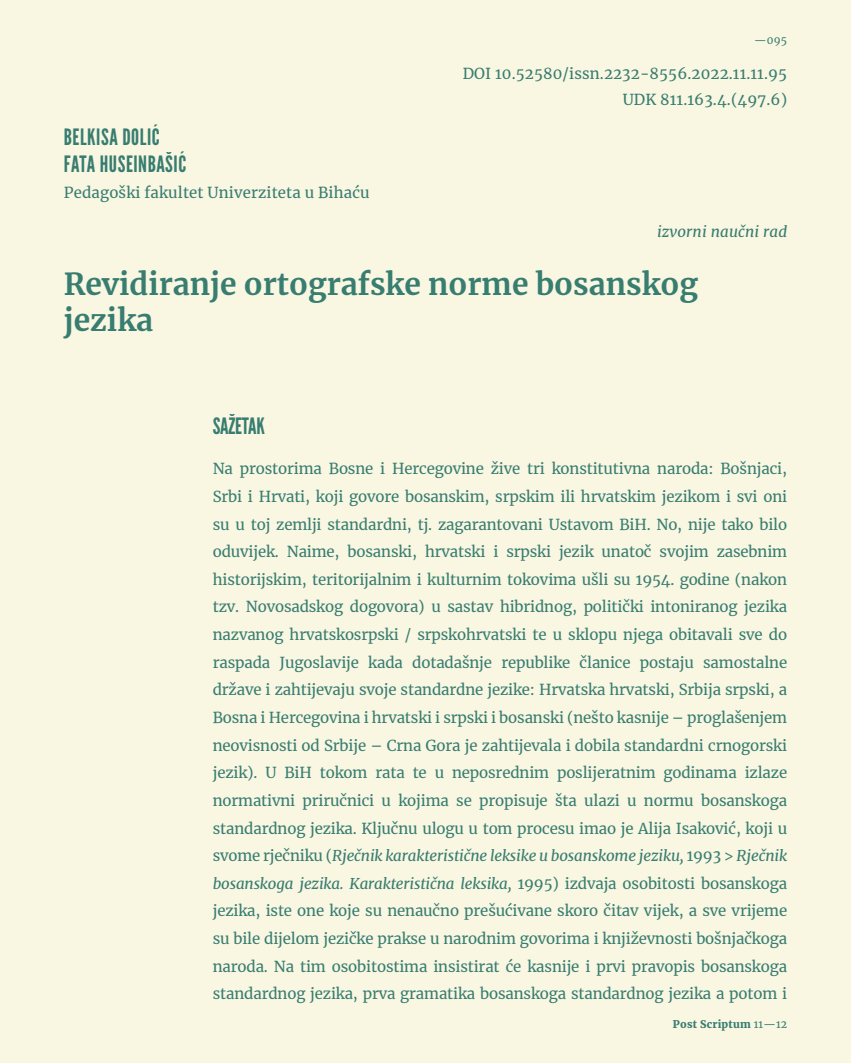
<style>
.page{position:relative;width:851px;height:1063px;background:#fff}
.page>*{position:absolute;margin:0;border:0;box-sizing:border-box;transform-origin:0 0}
.t1{font:700 30px/36px "Merriweather";color:#377d70}
.t2{font:22.5px/27px "League Gothic";letter-spacing:.025em;color:#377d70}
.t3{font:22.5px "League Gothic";letter-spacing:-.01em;color:#377d70}
.t4{font:15px/27.6px "Merriweather";letter-spacing:.01em;color:#377d70;text-align:right}
.t5{font:italic 15px "Merriweather";letter-spacing:.01em;color:#377d70}
.t6{font:900 10.5px "Merriweather";letter-spacing:.02em;color:#377d70}
.t7{font:10.5px "Merriweather";color:#377d70}
.s1{font-style:inherit}
.s2{font-style:italic}
.s3{font-weight:400}
</style>
<div class="page">
<div style="left:0;top:0;width:850px;height:1063px;background:#f9f6e2"></div>
<p class="t7" style="left:754px;top:33px;width:34px">—095</p>
<h2 class="t2" style="left:64px;top:123px;width:124px">BELKISA DOLIĆ<br>FATA HUSEINBAŠIĆ</h2>
<p class="t4" style="left:64px;top:178px;width:307px">Pedagoški fakultet Univerziteta u Bihaću</p>
<p class="t4" style="left:462px;top:59px;width:326px;line-height:26.4px">DOI 10.52580/issn.2232-8556.2022.11.11.95<br>UDK 811.163.4.(497.6)</p>
<p class="t5" style="left:657px;top:222px;width:132px">izvorni naučni rad</p>
<h1 class="t1" style="left:64px;top:265px;width:635px"><span class="s1">R</span>evidiranje ortografske norme bosanskog jezika</h1>
<h2 class="t3" style="left:213px;top:413px;width:54px">SAŽETAK</h2>
<p class="t4" style="left:213px;top:455px;width:576px;text-align:justify">Na prostorima Bosne i Hercegovine žive tri konstitutivna naroda: Bošnjaci, Srbi i Hrvati, koji govore bosanskim, srpskim ili hrvatskim jezikom i svi oni su u toj zemlji standardni, tj. zagarantovani Ustavom BiH. No, nije tako bilo oduvijek. Naime, bosanski, hrvatski i srpski jezik unatoč svojim zasebnim historijskim, teritorijalnim i kulturnim tokovima ušli su 1954. godine (nakon tzv. Novosadskog dogovora) u sastav hibridnog, politički intoniranog jezika nazvanog hrvatskosrpski / srpskohrvatski te u sklopu njega obitavali sve do raspada Jugoslavije kada dotadašnje republike članice postaju samostalne države i zahtijevaju svoje standardne jezike: Hrvatska hrvatski, Srbija srpski, a Bosna i Hercegovina i hrvatski i srpski i bosanski (nešto kasnije – proglašenjem neovisnosti od Srbije – Crna Gora je zahtijevala i dobila standardni crnogorski jezik). U BiH tokom rata te u neposrednim poslijeratnim godinama izlaze normativni priručnici u kojima se propisuje šta ulazi u normu bosanskoga standardnog jezika. Ključnu ulogu u tom procesu imao je Alija Isaković, koji u svome rječniku (<span class="s2">Rječnik karakteristične leksike u bosanskome jeziku,</span> 1993 &gt; <span class="s2">Rječnik bosanskoga jezika. Karakteristična leksika,</span> 1995) izdvaja osobitosti bosanskoga jezika, iste one koje su nenaučno prešućivane skoro čitav vijek, a sve vrijeme su bile dijelom jezičke prakse u narodnim govorima i književnosti bošnjačkoga naroda. Na tim osobitostima insistirat će kasnije i prvi pravopis bosanskoga standardnog jezika, prva gramatika bosanskoga standardnog jezika a potom i</p>
<p class="t6" style="left:673px;top:1017px;width:116px">Post Scriptum <span class="s3">11—12</span></p>
</div>
